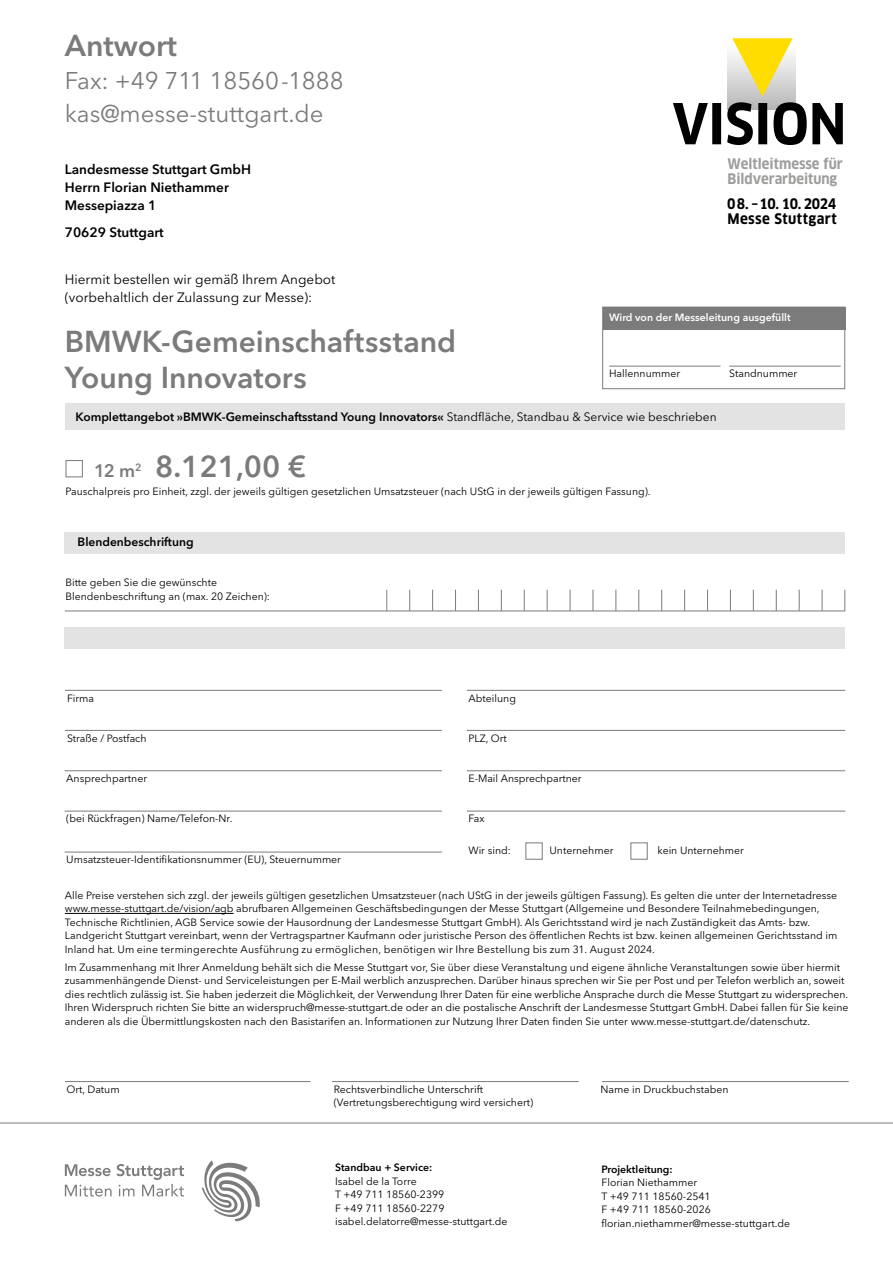
<style>
.page{position:relative;width:893px;height:1263px;background:#fff}
.page>*{position:absolute;margin:0;border:0;box-sizing:border-box;transform-origin:0 0}
.t1{font:600 30px/36px "Avenir Next LT Pro";color:#7c7b7b}
.t2{font:24px/33px "Avenir Next LT Pro";color:#7c7b7b}
.t3{font:700 14.25px/15.3px "Clan OT Narr";letter-spacing:-.005em;color:#9d9d9c}
.t4{font:700 14.25px/15.3px "Clan OT Narr";letter-spacing:.025em;color:#000}
.t5{font:13.5px/18px "Avenir Next LT Pro";color:#000}
.t6{font:600 13.5px/18px "Avenir Next LT Pro";color:#000}
.t7{font:600 12px "Avenir Next LT Pro";color:#000}
.t8{font:10.5px/13.5px "Avenir Next LT Pro";color:#000}
.t9{font:600 10.5px "Avenir Next LT Pro";color:#fff}
.t10{font:600 10.5px "Avenir Next LT Pro";color:#000}
.s1{font-weight:400}
.s2{font-size:18px}
</style>
<div class="page">
<svg style="left:673px;top:38px;width:170px;height:107px"></svg>
<div style="left:66px;top:403px;width:779px;height:27px;background:#e3e3e3"></div>
<div style="left:602px;top:307px;width:243px;height:82px;background:#fff;border:1px solid #7c7b7b"></div>
<div style="left:603px;top:307px;width:242px;height:22px;background:#7c7b7b"></div>
<hr style="left:609px;top:366px;width:111px;height:1px;background:#7c7b7b">
<hr style="left:729px;top:366px;width:112px;height:1px;background:#7c7b7b">
<div style="left:66px;top:460px;width:17px;height:17px;border:1px solid #7c7b7b"></div>
<svg style="left:202px;top:1160px;width:58px;height:61px"></svg>
<svg style="left:65px;top:1164px;width:119px;height:32px"></svg>
<hr style="left:65px;top:913px;width:169px;height:1px;background:#000">
<hr style="left:65px;top:1081px;width:245px;height:1px;background:#7c7b7b">
<hr style="left:332px;top:1081px;width:247px;height:1px;background:#7c7b7b">
<hr style="left:602px;top:1081px;width:247px;height:1px;background:#7c7b7b">
<svg style="left:386px;top:590px;width:1px;height:21px"></svg>
<svg style="left:409px;top:590px;width:1px;height:21px"></svg>
<svg style="left:432px;top:590px;width:1px;height:21px"></svg>
<svg style="left:455px;top:590px;width:1px;height:21px"></svg>
<svg style="left:478px;top:590px;width:1px;height:21px"></svg>
<svg style="left:501px;top:590px;width:1px;height:21px"></svg>
<svg style="left:524px;top:590px;width:1px;height:21px"></svg>
<svg style="left:547px;top:590px;width:1px;height:21px"></svg>
<svg style="left:570px;top:590px;width:1px;height:21px"></svg>
<svg style="left:593px;top:590px;width:1px;height:21px"></svg>
<svg style="left:615px;top:590px;width:1px;height:21px"></svg>
<svg style="left:638px;top:590px;width:1px;height:21px"></svg>
<svg style="left:661px;top:590px;width:1px;height:21px"></svg>
<svg style="left:684px;top:590px;width:1px;height:21px"></svg>
<svg style="left:707px;top:590px;width:1px;height:21px"></svg>
<svg style="left:730px;top:590px;width:1px;height:21px"></svg>
<svg style="left:753px;top:590px;width:1px;height:21px"></svg>
<svg style="left:776px;top:590px;width:1px;height:21px"></svg>
<svg style="left:799px;top:590px;width:1px;height:21px"></svg>
<svg style="left:822px;top:590px;width:1px;height:21px"></svg>
<hr style="left:65px;top:611px;width:780px;height:1px;background:#7c7b7b">
<svg style="left:844px;top:590px;width:1px;height:21px"></svg>
<div style="left:65px;top:532px;width:780px;height:22px;background:#e3e3e3"></div>
<hr style="left:467px;top:690px;width:378px;height:1px;background:#7c7b7b">
<hr style="left:65px;top:690px;width:377px;height:1px;background:#7c7b7b">
<div style="left:525px;top:842px;width:18px;height:17px;border:1px solid #7c7b7b"></div>
<div style="left:630px;top:842px;width:18px;height:17px;border:1px solid #7c7b7b"></div>
<hr style="left:65px;top:852px;width:377px;height:1px;background:#7c7b7b">
<hr style="left:467px;top:730px;width:378px;height:1px;background:#7c7b7b">
<hr style="left:467px;top:770px;width:378px;height:1px;background:#7c7b7b">
<hr style="left:467px;top:811px;width:378px;height:1px;background:#7c7b7b">
<hr style="left:65px;top:811px;width:377px;height:1px;background:#7c7b7b">
<hr style="left:65px;top:770px;width:377px;height:1px;background:#7c7b7b">
<hr style="left:65px;top:730px;width:377px;height:1px;background:#7c7b7b">
<hr style="left:0;top:1123px;width:893px;height:1px;background:#7c7b7b">
<div style="left:64px;top:627px;width:780px;height:22px;background:#e3e3e3"></div>
<h1 class="t1" style="left:65px;top:28px;width:114px">Antwort</h1>
<h2 class="t2" style="left:65px;top:65px;width:280px">Fax: +49 711 18560-1888 kas@messe-stuttgart.de</h2>
<p class="t6" style="left:65px;top:160px;width:188px">Landesmesse Stuttgart GmbH<br>Herrn Florian Niethammer<br>Messepiazza 1</p>
<p class="t6" style="left:65px;top:223px;width:100px">70629 Stuttgart</p>
<p class="t5" style="left:65px;top:270px;width:272px">Hiermit bestellen wir gemäß Ihrem Angebot (vorbehaltlich der Zulassung zur Messe):</p>
<h3 class="t3" style="left:727px;top:156px;width:117px">Weltleitmesse für<br>Bildverarbeitung</h3>
<h3 class="t4" style="left:727px;top:196px;width:111px">08. –10. 10. 2024<br>Messe Stuttgart</h3>
<p class="t9" style="left:609px;top:311px;width:183px">Wird von der Messeleitung ausgefüllt</p>
<h1 class="t1" style="left:65px;top:323px;width:393px">BMWK-Gemeinschaftsstand<br>Young Innovators</h1>
<p class="t7" style="left:75px;top:409px;width:643px">Komplettangebot »BMWK-Gemeinschaftsstand Young Innovators« <span class="s1">Standfläche, Standbau &amp; Service wie beschrieben</span></p>
<p class="t8" style="left:609px;top:367px;width:73px">Hallennummer</p>
<p class="t8" style="left:729px;top:367px;width:70px">Standnummer</p>
<h1 class="t1" style="left:94px;top:449px;width:214px"><span class="s2">12 m</span><sup>2</sup> 8.121,00 €</h1>
<p class="t8" style="left:66px;top:485px;width:586px">Pauschalpreis pro Einheit, zzgl. der jeweils gültigen gesetzlichen Umsatzsteuer (nach UStG in der jeweils gültigen Fassung).</p>
<p class="t7" style="left:78px;top:535px;width:117px">Blendenbeschriftung</p>
<p class="t8" style="left:65px;top:576px;width:206px">Bitte geben Sie die gewünschte<br>Blendenbeschriftung an (max. 20 Zeichen):</p>
<p class="t8" style="left:67px;top:691px;width:28px">Firma</p>
<p class="t8" style="left:67px;top:731px;width:81px">Straße / Postfach</p>
<p class="t8" style="left:66px;top:772px;width:82px">Ansprechpartner</p>
<p class="t8" style="left:468px;top:691px;width:49px">Abteilung</p>
<p class="t8" style="left:468px;top:731px;width:40px">PLZ, Ort</p>
<p class="t8" style="left:468px;top:772px;width:115px">E-Mail Ansprechpartner</p>
<p class="t8" style="left:66px;top:812px;width:168px">(bei Rückfragen) Name/Telefon-Nr.</p>
<p class="t8" style="left:468px;top:812px;width:18px">Fax</p>
<p class="t8" style="left:66px;top:853px;width:276px">Umsatzsteuer-Identifikationsnummer (EU), Steuernummer</p>
<p class="t8" style="left:468px;top:844px;width:44px">Wir sind:</p>
<p class="t8" style="left:549px;top:844px;width:65px">Unternehmer</p>
<p class="t8" style="left:657px;top:844px;width:88px">kein Unternehmer</p>
<p class="t8" style="left:65px;top:888px;width:774px">Alle Preise verstehen sich zzgl. der jeweils gültigen gesetzlichen Umsatzsteuer (nach UStG in der jeweils gültigen Fassung). Es gelten die unter der Internetadresse www.messe-stuttgart.de/vision/agb abrufbaren Allgemeinen Geschäftsbedingungen der Messe Stuttgart (Allgemeine und Besondere Teilnahmebedingungen, Technische Richtlinien, AGB Service sowie der Hausordnung der Landesmesse Stuttgart GmbH). Als Gerichtsstand wird je nach Zuständigkeit das Amts- bzw.<br>Landgericht Stuttgart vereinbart, wenn der Vertragspartner Kaufmann oder juristische Person des öffentlichen Rechts ist bzw. keinen allgemeinen Gerichtsstand im Inland hat. Um eine termingerechte Ausführung zu ermöglichen, benötigen wir Ihre Bestellung bis zum 31. August 2024.</p>
<p class="t8" style="left:65px;top:960px;width:785px">Im Zusammenhang mit Ihrer Anmeldung behält sich die Messe Stuttgart vor, Sie über diese Veranstaltung und eigene ähnliche Veranstaltungen sowie über hiermit zusammenhängende Dienst- und Serviceleistungen per E-Mail werblich anzusprechen. Darüber hinaus sprechen wir Sie per Post und per Telefon werblich an, soweit dies rechtlich zulässig ist. Sie haben jederzeit die Möglichkeit, der Verwendung Ihrer Daten für eine werbliche Ansprache durch die Messe Stuttgart zu widersprechen.<br>Ihren Widerspruch richten Sie bitte an widerspruch@messe-stuttgart.de oder an die postalische Anschrift der Landesmesse Stuttgart GmbH. Dabei fallen für Sie keine anderen als die Übermittlungskosten nach den Basistarifen an. Informationen zur Nutzung Ihrer Daten finden Sie unter www.messe-stuttgart.de/datenschutz.</p>
<p class="t8" style="left:67px;top:1082px;width:55px">Ort, Datum</p>
<p class="t8" style="left:334px;top:1082px;width:201px">Rechtsverbindliche Unterschrift (Vertretungsberechtigung wird versichert)</p>
<p class="t8" style="left:601px;top:1082px;width:129px">Name in Druckbuchstaben</p>
<p class="t10" style="left:335px;top:1161px;width:99px">Standbau + Service:</p>
<p class="t8" style="left:335px;top:1174px;width:174px">Isabel de la Torre<br>T +49 711 18560-2399<br>F +49 711 18560-2279 isabel.delatorre@messe-stuttgart.de</p>
<p class="t10" style="left:601px;top:1162px;width:73px">Projektleitung:</p>
<p class="t8" style="left:601px;top:1175px;width:190px">Florian Niethammer<br>T +49 711 18560-2541<br>F +49 711 18560-2026 florian.niethammer@messe-stuttgart.de</p>
</div>
